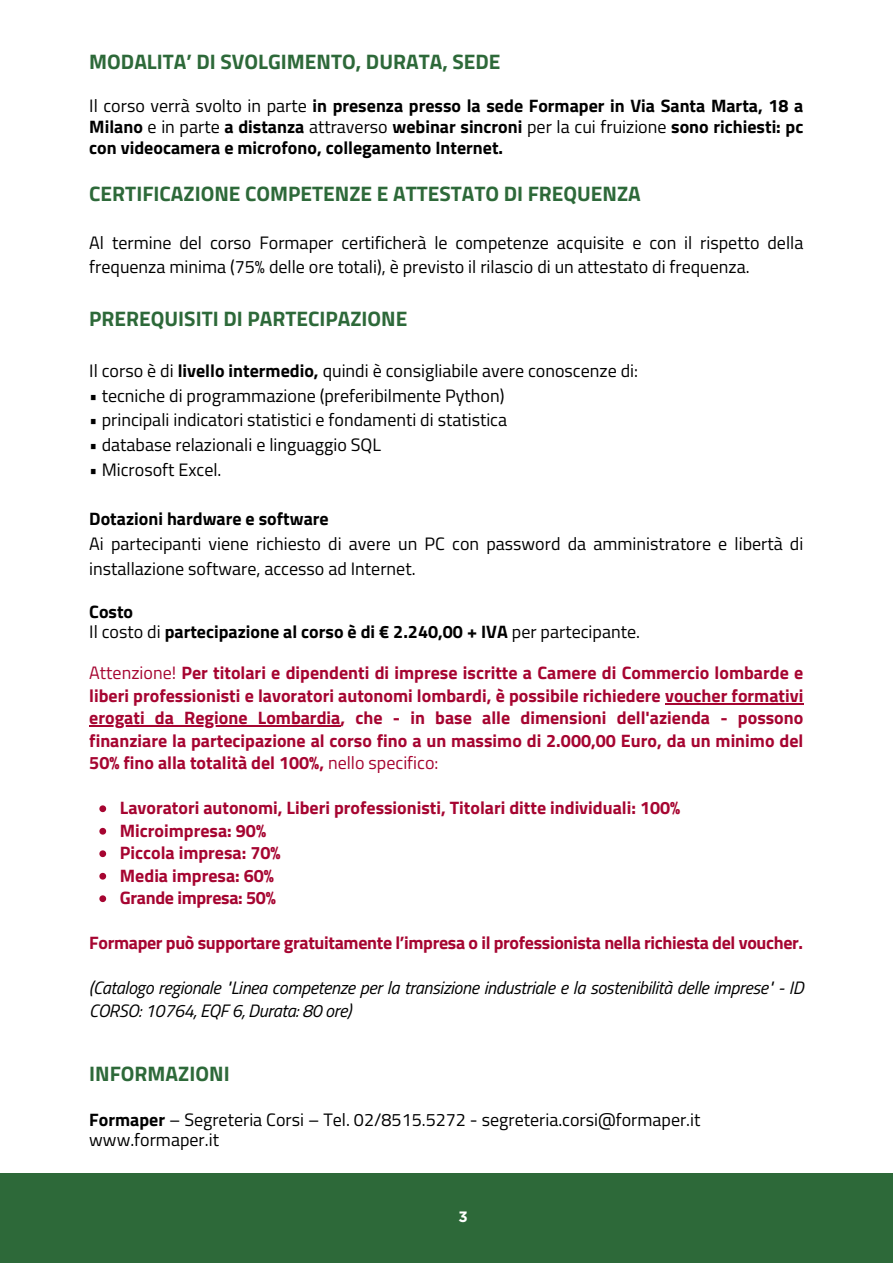
<style>
.page{position:relative;width:893px;height:1264px;background:#fff}
.page>*{position:absolute;margin:0;border:0;box-sizing:border-box;transform-origin:0 0}
.t1{font:700 21px "Titillium Web";color:#2d6939}
.t2{font:18px/24.8px "Titillium Web";color:#000}
.t3{font:700 18px/22.5px "Titillium Web";color:#a60531;text-align:justify}
.t4{font:700 18px/21.3px "Titillium Web";color:#000;text-align:justify}
.t5{font:italic 18px/22.5px "Titillium Web";letter-spacing:-.02em;color:#000}
.t6{font:700 18px "Titillium Web";letter-spacing:-.02em;color:#a60531}
.t7{font:700 15px "Gotham";color:#fff}
.s1{font-weight:400}
.s2{font-weight:700}
</style>
<div class="page">
<div style="left:0;top:1173px;width:892px;height:89px;background:#2d6939"></div>
<svg style="left:99px;top:805px;width:7px;height:7px"></svg>
<svg style="left:99px;top:827px;width:7px;height:7px"></svg>
<svg style="left:99px;top:850px;width:7px;height:7px"></svg>
<svg style="left:99px;top:872px;width:7px;height:7px"></svg>
<svg style="left:99px;top:895px;width:7px;height:7px"></svg>
<hr style="left:665px;top:703px;width:138px;height:1px;background:#a60531">
<hr style="left:89px;top:725px;width:251px;height:1px;background:#a60531">
<p class="t1" style="left:89px;top:45px;width:413px">MODALITA’ DI SVOLGIMENTO, DURATA, SEDE</p>
<p class="t4" style="left:89px;top:94px;width:715px"><span class="s1">Il corso verrà svolto in parte</span> in presenza presso la sede Formaper in Via Santa Marta, 18 a Milano <span class="s1">e in parte</span> a distanza <span class="s1">attraverso</span> webinar sincroni <span class="s1">per la cui fruizione</span> sono richiesti: pc con videocamera e microfono, collegamento Internet.</p>
<p class="t1" style="left:89px;top:178px;width:553px">CERTIFICAZIONE COMPETENZE E ATTESTATO DI FREQUENZA</p>
<p class="t2" style="left:89px;top:230px;width:715px">Al termine del corso Formaper certificherà le competenze acquisite e con il rispetto della frequenza minima (75% delle ore totali), è previsto il rilascio di un attestato di frequenza.</p>
<p class="t1" style="left:89px;top:302px;width:319px">PREREQUISITI DI PARTECIPAZIONE</p>
<p class="t2" style="left:89px;top:358px;width:550px">Il corso è di <span class="s2">livello intermedio,</span> quindi è consigliabile avere conoscenze di:</p>
<p class="t2" style="left:89px;top:382px;width:416px">• tecniche di programmazione (preferibilmente Python)</p>
<p class="t2" style="left:89px;top:407px;width:419px">• principali indicatori statistici e fondamenti di statistica</p>
<p class="t2" style="left:89px;top:432px;width:293px">• database relazionali e linguaggio SQL</p>
<p class="t2" style="left:89px;top:457px;width:134px">• Microsoft Excel.</p>
<p class="t4" style="left:89px;top:508px;width:241px">Dotazioni hardware e software</p>
<p class="t2" style="left:89px;top:531px;width:715px">Ai partecipanti viene richiesto di avere un PC con password da amministratore e libertà di installazione software, accesso ad Internet.</p>
<p class="t4" style="left:89px;top:600px;width:45px">Costo</p>
<p class="t4" style="left:89px;top:620px;width:552px"><span class="s1">Il costo di</span> partecipazione al corso è di € 2.240,00 + IVA <span class="s1">per partecipante.</span></p>
<p class="t3" style="left:89px;top:661px;width:715px"><span class="s1">Attenzione!</span> Per titolari e dipendenti di imprese iscritte a Camere di Commercio lombarde e liberi professionisti e lavoratori autonomi lombardi, è possibile richiedere voucher formativi erogati da Regione Lombardia, che - in base alle dimensioni dell'azienda - possono finanziare la partecipazione al corso fino a un massimo di 2.000,00 Euro, da un minimo del 50% fino alla totalità del 100%, <span class="s1">nello specifico:</span></p>
<p class="t3" style="left:120px;top:796px;width:562px">Lavoratori autonomi, Liberi professionisti, Titolari ditte individuali: 100%</p>
<p class="t3" style="left:120px;top:819px;width:148px">Microimpresa: 90%</p>
<p class="t3" style="left:120px;top:841px;width:162px">Piccola impresa: 70%</p>
<p class="t3" style="left:120px;top:863px;width:156px">Media impresa: 60%</p>
<p class="t6" style="left:120px;top:884px;width:157px">Grande impresa: 50%</p>
<p class="t6" style="left:89px;top:928px;width:715px">Formaper può supportare gratuitamente l’impresa o il professionista nella richiesta del voucher.</p>
<p class="t5" style="left:89px;top:976px;width:716px">(Catalogo regionale "Linea competenze per la transizione industriale e la sostenibilità delle imprese" - ID<br>CORSO: 10764, EQF 6, Durata: 80 ore)</p>
<p class="t1" style="left:89px;top:1057px;width:142px">INFORMAZIONI</p>
<p class="t2" style="left:89px;top:1106px;width:612px"><span class="s2">Formaper</span> – Segreteria Corsi – Tel. 02/8515.5272 - segreteria.corsi@formaper.it</p>
<p class="t2" style="left:89px;top:1126px;width:131px">www.formaper.it</p>
<p class="t7" style="left:458px;top:1207px;width:11px">3</p>
</div>
